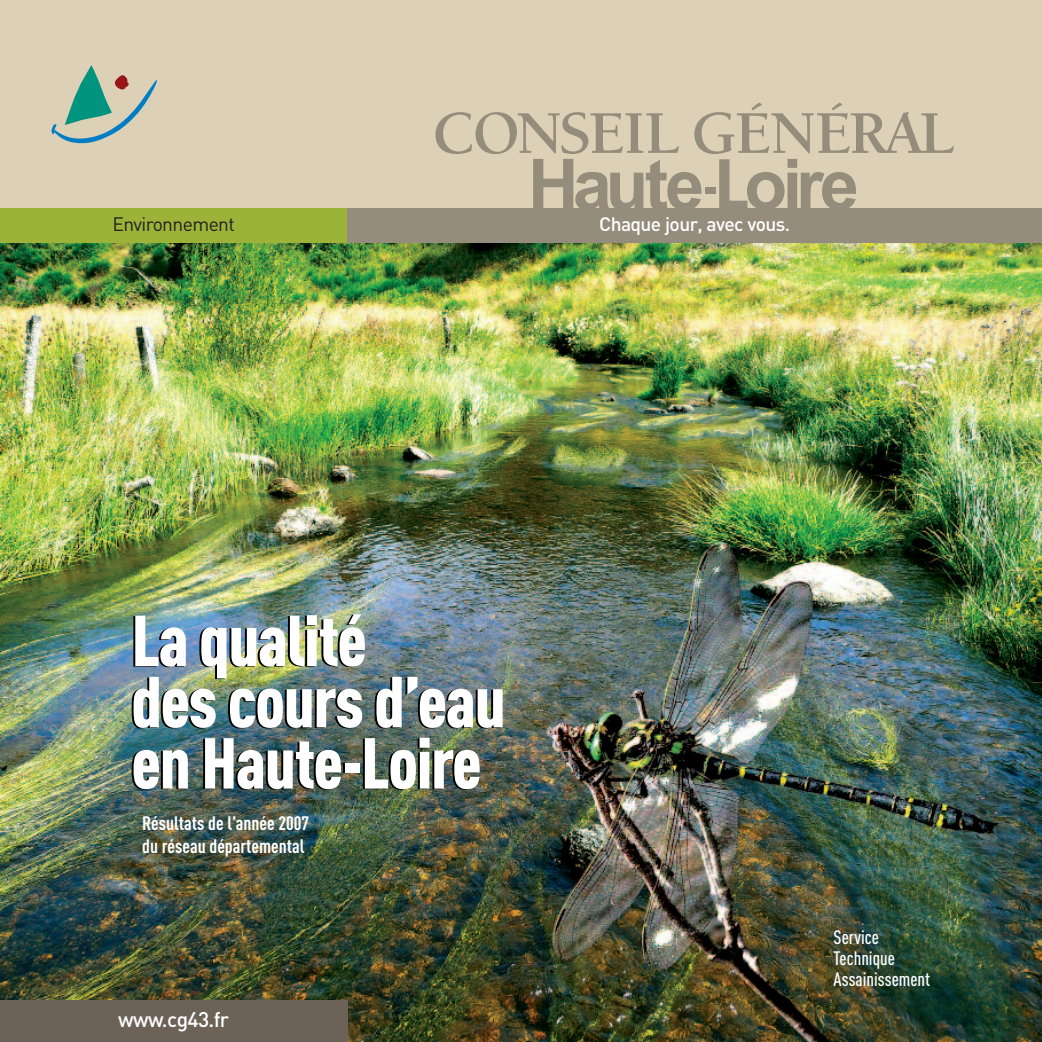
<style>
.page{position:relative;width:1042px;height:1042px;background:#fff}
.page>*{position:absolute;margin:0;border:0;box-sizing:border-box;transform-origin:0 0}
.t1{font:900 70.88px/61.2px "DIN Cond";letter-spacing:-.02em;color:#fff}
.t2{font:500 21px "DIN";letter-spacing:-.03em;color:#fff}
.t3{font:700 19.25px/23.1px "DIN Cond";color:#fff}
.t4{font:500 19.25px/21px "DIN Cond";color:#fff}
.t5{font:500 19.25px "DIN";letter-spacing:-.03em;color:#fff}
.t6{font:19.25px "DIN";letter-spacing:-.03em;color:#231f20}
</style>
<div class="page">
<img style="left:0;top:243px;width:1042px;height:799px">
<div style="left:0;top:0;width:1042px;height:208px;background:#dcd0b6"></div>
<svg style="left:51px;top:65px;width:106px;height:79px"></svg>
<svg style="left:435px;top:103px;width:519px;height:105px"></svg>
<div style="left:0;top:208px;width:347px;height:35px;background:#9cb239"></div>
<div style="left:347px;top:208px;width:695px;height:35px;background:#948d7c"></div>
<div style="left:0;top:1000px;width:347px;height:42px;background:#6c6257"></div>
<p class="t6" style="left:112px;top:213px;width:124px">Environnement</p>
<p class="t5" style="left:599px;top:213px;width:192px">Chaque jour, avec vous.</p>
<h1 class="t1" style="left:131px;top:616px;width:376px">La qualité<br>des cours d’eau en Haute-Loire</h1>
<p class="t3" style="left:142px;top:813px;width:168px">Résultats de l’année 2007 du réseau départemental</p>
<p class="t2" style="left:118px;top:1007px;width:112px">www.cg43.fr</p>
<p class="t4" style="left:833px;top:928px;width:98px">Service<br>Technique<br>Assainissement</p>
</div>
